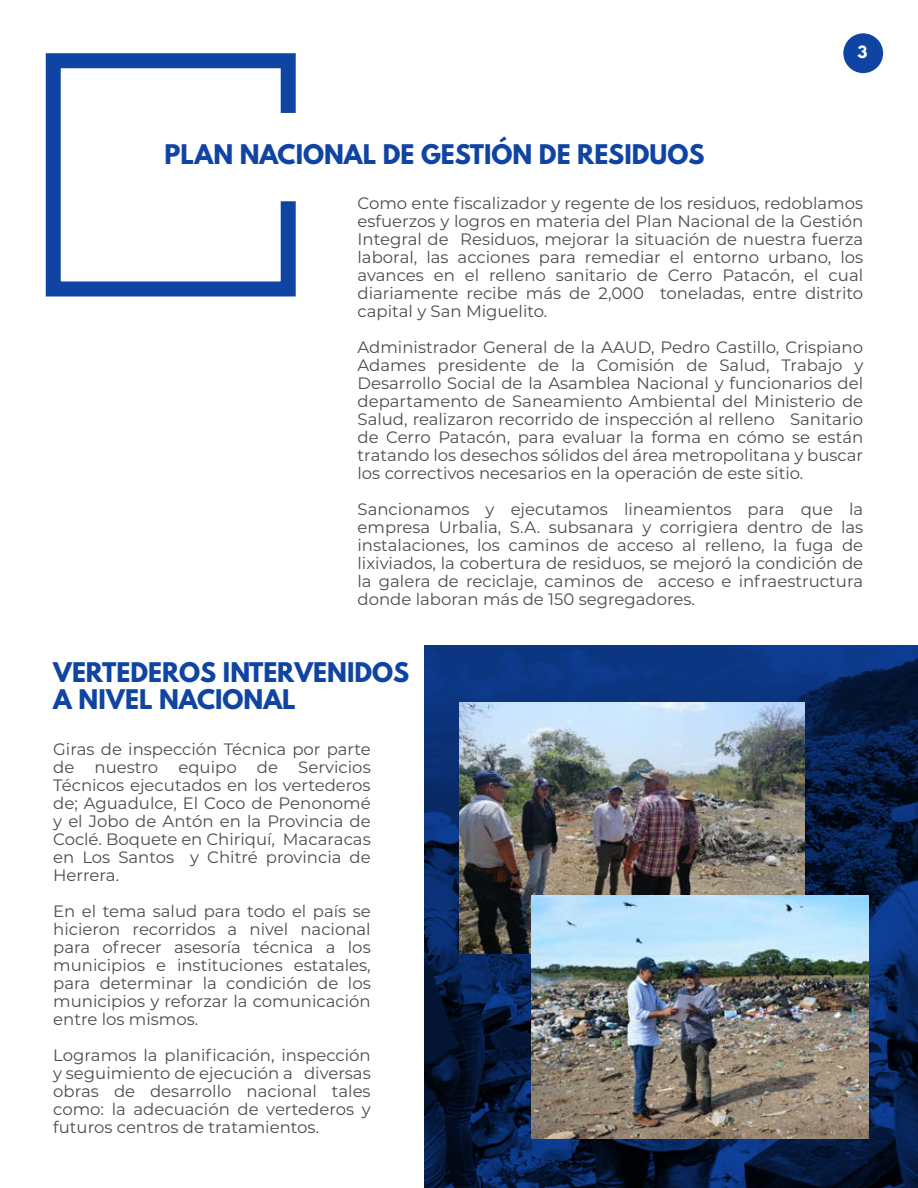
<style>
.page{position:relative;width:918px;height:1188px;background:#fff}
.page>*{position:absolute;margin:0;border:0;box-sizing:border-box;transform-origin:0 0}
.t1{font:700 24px/27px "League Spartan";color:#0f44a3}
.t2{font:16.5px/18px "Montserrat";color:#4c4c4c;text-align:justify}
.t3{font:700 15px "League Spartan";color:#fff}
</style>
<div class="page">
<svg style="left:45px;top:53px;width:251px;height:244px"></svg>
<div style="left:843px;top:33px;width:40px;height:40px;background:#0f44a3;border-radius:50%"></div>
<svg style="left:425px;top:646px;width:493px;height:542px;background:#072355"></svg>
<img style="left:459px;top:702px;width:345px;height:251px">
<img style="left:531px;top:896px;width:338px;height:242px">
<h1 class="t1" style="left:165px;top:140px;width:541px">PLAN NACIONAL DE GESTIÓN DE RESIDUOS</h1>
<p class="t3" style="left:858px;top:40px;width:11px">3</p>
<p class="t2" style="left:358px;top:193px;width:507px">Como ente fiscalizador y regente de los residuos, redoblamos esfuerzos y logros en materia del Plan Nacional de la Gestión Integral de Residuos, mejorar la situación de nuestra fuerza laboral, las acciones para remediar el entorno urbano, los avances en el relleno sanitario de Cerro Patacón, el cual diariamente recibe más de 2,000 toneladas, entre distrito capital y San Miguelito.</p>
<p class="t2" style="left:358px;top:337px;width:507px">Administrador General de la AAUD, Pedro Castillo, Crispiano Adames presidente de la Comisión de Salud, Trabajo y Desarrollo Social de la Asamblea Nacional y funcionarios del departamento de Saneamiento Ambiental del Ministerio de Salud, realizaron recorrido de inspección al relleno Sanitario de Cerro Patacón, para evaluar la forma en cómo se están tratando los desechos sólidos del área metropolitana y buscar los correctivos necesarios en la operación de este sitio.</p>
<p class="t2" style="left:358px;top:499px;width:507px">Sancionamos y ejecutamos lineamientos para que la empresa Urbalia, S.A. subsanara y corrigiera dentro de las instalaciones, los caminos de acceso al relleno, la fuga de lixiviados, la cobertura de residuos, se mejoró la condición de la galera de reciclaje, caminos de acceso e infraestructura donde laboran más de 150 segregadores.</p>
<h1 class="t1" style="left:53px;top:659px;width:358px">VERTEDEROS INTERVENIDOS<br>A NIVEL NACIONAL</h1>
<p class="t2" style="left:53px;top:739px;width:319px">Giras de inspección Técnica por parte de nuestro equipo de Servicios Técnicos ejecutados en los vertederos de; Aguadulce, El Coco de Penonomé y el Jobo de Antón en la Provincia de Coclé. Boquete en Chiriquí, Macaracas en Los Santos y Chitré provincia de Herrera.</p>
<p class="t2" style="left:53px;top:901px;width:319px">En el tema salud para todo el país se hicieron recorridos a nivel nacional para ofrecer asesoría técnica a los municipios e instituciones estatales, para determinar la condición de los municipios y reforzar la comunicación entre los mismos.</p>
<p class="t2" style="left:53px;top:1045px;width:319px">Logramos la planificación, inspección y seguimiento de ejecución a diversas obras de desarrollo nacional tales como: la adecuación de vertederos y futuros centros de tratamientos.</p>
</div>
